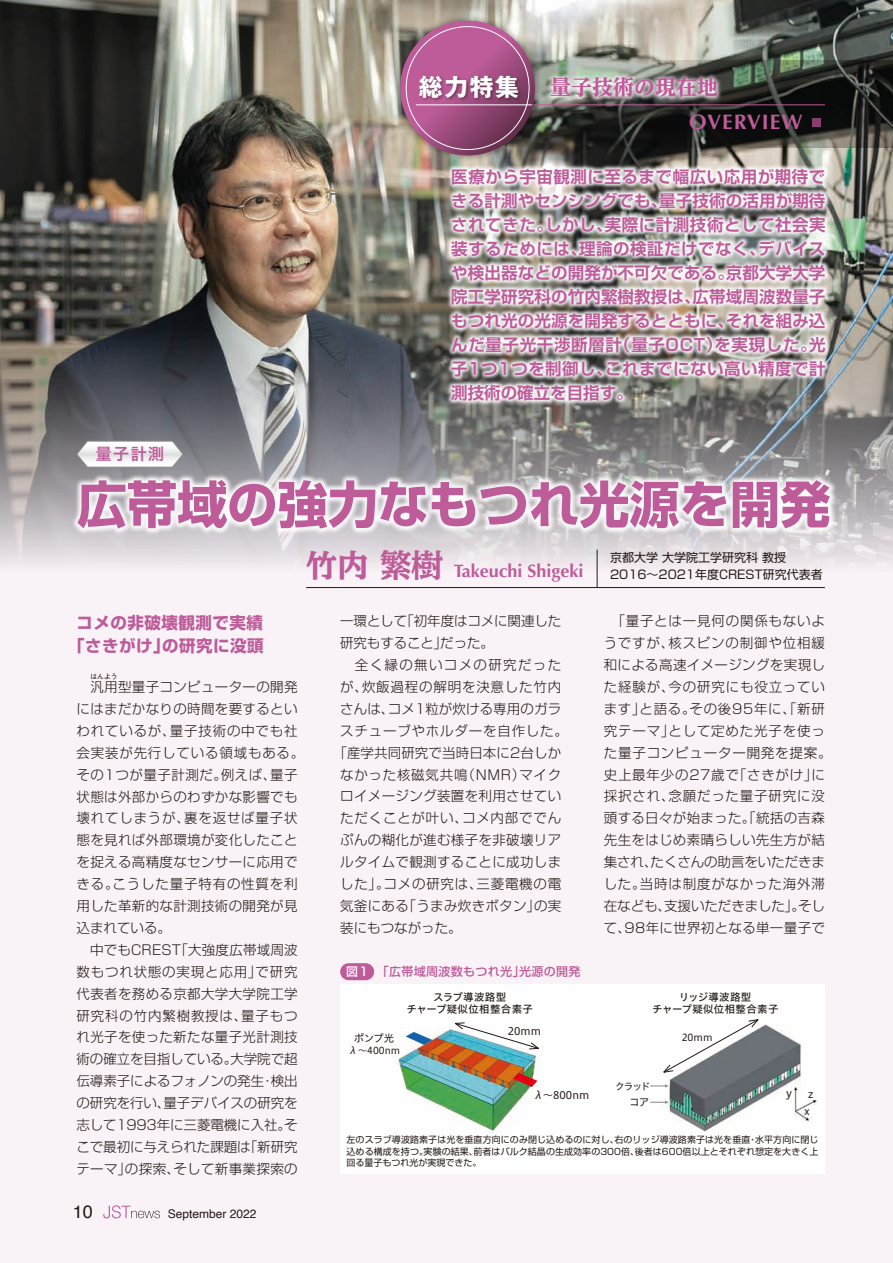
<style>
.page{position:relative;width:893px;height:1263px;background:#f9f2f7}
.page>*{position:absolute;margin:0;border:0;box-sizing:border-box;transform-origin:0 0}
.t1{font:700 50.25px "Shin Go Pro";color:#bd5c99}
.t2{font:700 24px "Gothic MB101 Pro";color:#fff}
.t3{font:700 21px "Optima";letter-spacing:.05em;color:#bd5c99}
.t4{font:800 21px "UD Reimin Pro";color:#bd5c99}
.t5{font:700 18px "Optima";color:#bd5c99}
.t6{font:18px "Helvetica";color:#231916}
.t7{font:700 16.5px/24px "Shin Go Pro De";letter-spacing:.03em;color:#bd5c99;text-align:justify}
.t8{font:700 16.5px/22.5px "Shin Go Pro";letter-spacing:.03em;color:#bd5c99;text-align:center}
.t9{font:16.5px "Hiragino UD Sans Std W6";color:#bd5c99}
.t10{font:300 13.5px/21.9px "Shin Go Pro";letter-spacing:.025em;color:#231916}
.t11{font:300 13.5px/21.9px "Shin Go Pro";letter-spacing:.055em;color:#231916}
.t12{font:300 13.5px "Shin Go Pro";letter-spacing:.06em;color:#231916}
.t13{font:300 13.5px "Shin Go Pro";letter-spacing:.005em;color:#231916}
.t14{font:300 13.5px "Shin Go Pro";letter-spacing:-.005em;color:#231916}
.t15{font:300 13.5px "Shin Go Pro";letter-spacing:.1em;color:#231916}
.t16{font:300 13.5px "Shin Go Pro";letter-spacing:-.01em;color:#231916}
.t17{font:300 13.5px "Shin Go Pro";color:#231916}
.t18{font:12px "Shin Go Pro";color:#231916}
.t19{font:500 12px "Shin Go Pro";letter-spacing:.03em;color:#bd5c99}
.t20{font:12px "Helvetica";color:#231916}
.t21{font:10.5px/12px "Hiragino UD Sans Std W5";letter-spacing:.03em;color:#231916;text-align:center}
.t22{font:10.5px/17.4px "Hiragino UD Sans Std W4";color:#231916;text-align:center}
.t23{font:9.75px "Hiragino UD Sans Std W4";letter-spacing:-.055em;color:#231916}
.t24{font:9.6px "Hiragino UD Sans Std W4";color:#231916}
.t25{font:9px/11.2px "Shin Go Pro";letter-spacing:.005em;color:#231916;text-align:justify}
.t26{font:300 6.75px "Shin Go Pro";color:#231916}
.s1{font-family:"TBUD Min Std";font-weight:800;font-size:31.5px}
.s2{color:#fff}
</style>
<div class="page">
<img style="left:0;top:0;width:893px;height:574px">
<svg style="left:103px;top:1205px;width:57px;height:13px"></svg>
<svg style="left:892px;top:0;width:1px;height:60px"></svg>
<div style="left:340px;top:984px;width:485px;height:190px;background:#fff"></div>
<img style="left:394px;top:1029px;width:145px;height:104px">
<img style="left:667px;top:1025px;width:150px;height:107px">
<div style="left:446px;top:163px;width:385px;height:243px;background:#fff;opacity:.95"></div>
<svg style="left:542px;top:60px;width:351px;height:87px;background:#333530"></svg>
<div style="left:393px;top:14px;width:149px;height:148px;background:#231916;opacity:.55"></div>
<hr style="left:475px;top:105px;width:350px;height:1px;background:#bd5c99">
<svg style="left:400px;top:21px;width:135px;height:134px;background:#a75688"></svg>
<div style="left:418px;top:74px;width:104px;height:28px;background:#231916;opacity:.5"></div>
<hr style="left:416px;top:105px;width:116px;height:1px;background:#fff">
<svg style="left:545px;top:72px;width:178px;height:31px"></svg>
<div style="left:813px;top:118px;width:8px;height:9px;background:#873e6e"></div>
<div style="left:340px;top:963px;width:34px;height:17px;background:#bd5c99;border-radius:9px"></div>
<svg style="left:663px;top:1019px;width:97px;height:54px"></svg>
<svg style="left:453px;top:1022px;width:86px;height:27px"></svg>
<svg style="left:650px;top:1100px;width:18px;height:4px"></svg>
<svg style="left:650px;top:1084px;width:18px;height:4px"></svg>
<svg style="left:406px;top:1032px;width:27px;height:13px"></svg>
<svg style="left:513px;top:1073px;width:24px;height:14px"></svg>
<div style="left:71px;top:473px;width:766px;height:63px;background:#fff;opacity:.95"></div>
<hr style="left:306px;top:587px;width:519px;height:1px;background:#231916">
<hr style="left:597px;top:549px;width:1px;height:39px;background:#231916">
<svg style="left:76px;top:440px;width:108px;height:28px"></svg>
<h2 class="t2" style="left:419px;top:67px;width:102px">総力特集</h2>
<h3 class="t4" style="left:550px;top:70px;width:169px">量子技術の現在地</h3>
<h3 class="t3" style="left:689px;top:110px;width:115px">OVERVIEW</h3>
<p class="t9" style="left:95px;top:442px;width:70px">量子計測</p>
<p class="t7" style="left:451px;top:162px;width:376px">医療から宇宙観測に至るまで幅広い応用が期待できる計測やセンシングでも、量子技術の活用が期待されてきた。しかし、実際に計測技術として社会実装するためには、理論の検証だけでなく、デバイスや検出器などの開発が不可欠である。京都大学大学院工学研究科の竹内繁樹教授は、広帯域周波数量子もつれ光の光源を開発するとともに、それを組み込んだ量子光干渉断層計（量子OCT）を実現した。光子1つ1つを制御し、これまでにない高い精度で計測技術の確立を目指す。</p>
<h1 class="t1" style="left:77px;top:464px;width:755px">広帯域の強力なもつれ光源を開発</h1>
<p class="t18" style="left:610px;top:548px;width:177px">京都大学 大学院工学研究科 教授</p>
<h3 class="t5" style="left:306px;top:561px;width:279px"><span class="s1">竹内 繁樹</span> Takeuchi Shigeki</h3>
<p class="t18" style="left:610px;top:564px;width:214px">2016～2021年度CREST研究代表者</p>
<p class="t8" style="left:68px;top:610px;width:197px">コメの非破壊観測で実績「さきがけ」の研究に没頭</p>
<p class="t26" style="left:90px;top:671px;width:29px">はんよう</p>
<p class="t10" style="left:76px;top:696px;width:229px">にはまだかなりの時間を要するといわれているが、量子技術の中でも社会実装が先行している領域もある。その1つが量子計測だ。例えば、量子状態は外部からのわずかな影響でも壊れてしまうが、裏を返せば量子状態を見れば外部環境が変化したことを捉える高精度なセンサーに応用できる。こうした量子特有の性質を利用した革新的な計測技術の開発が見込まれている。<br>　中でもCREST「大強度広帯域周波数もつれ状態の実現と応用」で研究代表者を務める京都大学大学院工学研究科の竹内繁樹教授は、量子もつれ光子を使った新たな量子光計測技術の確立を目指している。大学院で超伝導素子によるフォノンの発生・検出の研究を行い、量子デバイスの研究を志して1993年に三菱電機に入社。そこで最初に与えられた課題は「新研究テーマ」の探索、そして新事業探索の</p>
<p class="t10" style="left:77px;top:674px;width:223px">　汎用型量子コンピューターの開発</p>
<h3 class="t6" style="left:73px;top:1198px;width:22px">10</h3>
<p class="t20" style="left:168px;top:1205px;width:90px">September 2022</p>
<p class="t14" style="left:340px;top:610px;width:223px">一環として「初年度はコメに関連した</p>
<p class="t16" style="left:340px;top:632px;width:155px">研究もすること」だった。</p>
<p class="t15" style="left:340px;top:654px;width:223px">　全く縁の無いコメの研究だった</p>
<p class="t12" style="left:340px;top:676px;width:223px">が、炊飯過程の解明を決意した竹内</p>
<p class="t13" style="left:340px;top:698px;width:223px">さんは、コメ1粒が炊ける専用のガラ</p>
<p class="t12" style="left:340px;top:719px;width:229px">スチューブやホルダーを自作した。</p>
<p class="t13" style="left:333px;top:741px;width:229px">「産学共同研究で当時日本に2台しか</p>
<p class="t11" style="left:340px;top:762px;width:223px">なかった核磁気共鳴（NMR）マイク</p>
<p class="t10" style="left:340px;top:784px;width:223px">ロイメージング装置を利用させてい</p>
<p class="t12" style="left:340px;top:807px;width:223px">ただくことが叶い、コメ内部ででん</p>
<p class="t10" style="left:340px;top:827px;width:223px">ぷんの糊化が進む様子を非破壊リア</p>
<p class="t10" style="left:340px;top:849px;width:223px">ルタイムで観測することに成功しま</p>
<p class="t11" style="left:340px;top:871px;width:223px">した」。コメの研究は、三菱電機の電</p>
<p class="t10" style="left:340px;top:893px;width:223px">気釜にある「うまみ炊きボタン」の実</p>
<p class="t17" style="left:340px;top:917px;width:123px">装にもつながった。</p>
<p class="t11" style="left:604px;top:608px;width:230px">　「量子とは一見何の関係もないようですが、核スピンの制御や位相緩和による高速イメージングを実現した経験が、今の研究にも役立っています」と語る。その後95年に、「新研究テーマ」として定めた光子を使った量子コンピューター開発を提案。史上最年少の27歳で「さきがけ」に採択され、念願だった量子研究に没頭する日々が始まった。「統括の吉森先生をはじめ素晴らしい先生方が結集され、たくさんの助言をいただきました。当時は制度がなかった海外滞在なども、支援いただきました」。そして、98年に世界初となる単一量子で</p>
<p class="t19" style="left:346px;top:962px;width:236px"><span class="s2">図1</span> 「広帯域周波数もつれ光」光源の開発</p>
<p class="t21" style="left:406px;top:990px;width:128px">スラブ導波路型<br>チャープ疑似位相整合素子</p>
<p class="t21" style="left:652px;top:990px;width:128px">リッジ導波路型<br>チャープ疑似位相整合素子</p>
<p class="t22" style="left:354px;top:1028px;width:42px">ポンプ光</p>
<p class="t24" style="left:348px;top:1043px;width:54px">λ～400nm</p>
<p class="t22" style="left:508px;top:1022px;width:35px">20mm</p>
<p class="t23" style="left:682px;top:1030px;width:32px">20mm</p>
<p class="t22" style="left:533px;top:1086px;width:58px">λ～800nm</p>
<p class="t23" style="left:615px;top:1078px;width:37px">クラッド</p>
<p class="t22" style="left:629px;top:1093px;width:22px">コア</p>
<p class="t22" style="left:786px;top:1084px;width:7px">y</p>
<p class="t22" style="left:804px;top:1085px;width:11px">z x</p>
<p class="t25" style="left:347px;top:1133px;width:473px">左のスラブ導波路素子は光を垂直方向にのみ閉じ込めるのに対し、右のリッジ導波路素子は光を垂直・水平方向に閉じ込める構成を持つ。実験の結果、前者はバルク結晶の生成効率の300倍、後者は600倍以上とそれぞれ想定を大きく上回る量子もつれ光が実現できた。</p>
</div>
